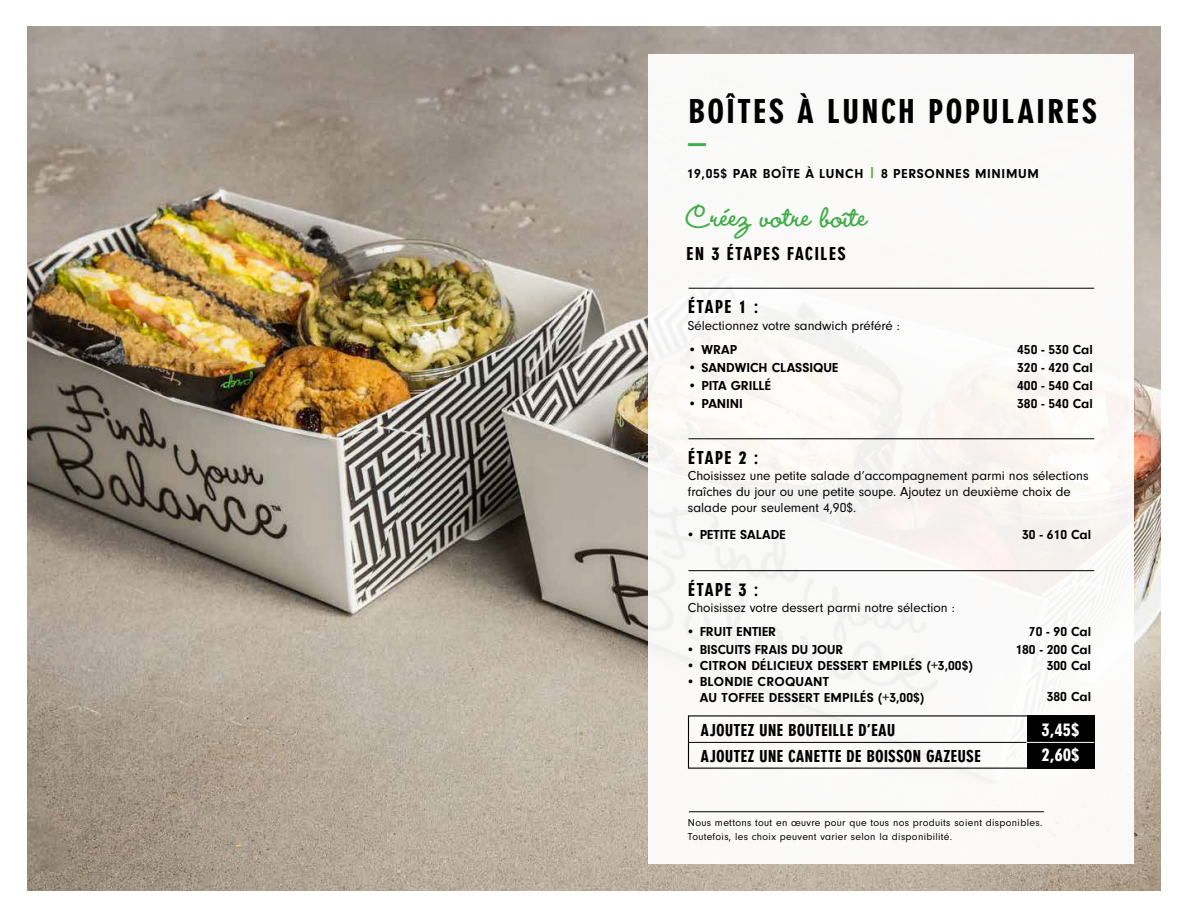
<style>
.page{position:relative;width:1188px;height:918px;background:#fff}
.page>*{position:absolute;margin:0;border:0;box-sizing:border-box;transform-origin:0 0}
.t1{font:700 37.5px "Wendy LP";color:#41ad49}
.t2{font:900 36px "Neuzeit Gro Ext";letter-spacing:.05em;color:#000}
.t3{font:900 36px "Neuzeit Gro Ext";color:#41ad49}
.t4{font:900 19.5px "Neuzeit Gro Ext";letter-spacing:.05em;color:#000}
.t5{font:900 19.5px/25.5px "Neuzeit Gro Ext";color:#fff}
.t6{font:900 18px/25.5px "Neuzeit Gro Ext";color:#000}
.t7{font:700 13.5px/16.2px "Neuzeit Gro";color:#000}
.t8{font:13.5px/16.2px "Neuzeit Gro";color:#000}
.t9{font:700 13.5px "Neuzeit Gro";letter-spacing:.05em;color:#000}
.t10{font:10.5px/13.5px "Neuzeit Gro";letter-spacing:.03em;color:#000}
.s1{color:#58b947}
</style>
<div class="page">
<img style="left:27px;top:26px;width:1134px;height:864px">
<div style="left:648px;top:54px;width:486px;height:810px;background:#fff"></div>
<hr style="left:688px;top:288px;width:406px;height:1px;background:#000">
<hr style="left:688px;top:438px;width:406px;height:1px;background:#000">
<hr style="left:688px;top:742px;width:339px;height:1px;background:#000">
<hr style="left:688px;top:570px;width:406px;height:1px;background:#000">
<div style="left:1027px;top:715px;width:68px;height:54px;background:#000"></div>
<hr style="left:689px;top:811px;width:355px;height:1px;background:#000">
<hr style="left:1027px;top:742px;width:67px;height:1px;background:#fff">
<h2 class="t2" style="left:688px;top:92px;width:411px">BOÎTES À LUNCH POPULAIRES</h2>
<h2 class="t3" style="left:688px;top:110px;width:19px">_</h2>
<p class="t9" style="left:687px;top:166px;width:354px">19,05$ PAR BOÎTE À LUNCH <span class="s1">|</span> 8 PERSONNES MINIMUM</p>
<h1 class="t1" style="left:686px;top:194px;width:182px">Créez votre boîte</h1>
<h3 class="t4" style="left:686px;top:243px;width:161px">EN 3 ÉTAPES FACILES</h3>
<h3 class="t4" style="left:688px;top:296px;width:72px">ÉTAPE 1 :</h3>
<p class="t8" style="left:688px;top:317px;width:213px">Sélectionnez votre sandwich préféré :</p>
<p class="t7" style="left:688px;top:342px;width:51px">• WRAP</p>
<p class="t7" style="left:1017px;top:342px;width:77px">450 - 530 Cal</p>
<p class="t7" style="left:688px;top:360px;width:152px">• SANDWICH CLASSIQUE</p>
<p class="t7" style="left:1017px;top:360px;width:77px">320 - 420 Cal</p>
<p class="t7" style="left:688px;top:378px;width:85px">• PITA GRILLÉ</p>
<p class="t7" style="left:1017px;top:378px;width:77px">400 - 540 Cal</p>
<p class="t7" style="left:688px;top:396px;width:57px">• PANINI</p>
<p class="t7" style="left:1017px;top:396px;width:77px">380 - 540 Cal</p>
<h3 class="t4" style="left:688px;top:447px;width:72px">ÉTAPE 2 :</h3>
<p class="t8" style="left:688px;top:468px;width:402px">Choisissez une petite salade d’accompagnement parmi nos sélections fraîches du jour ou une petite soupe. Ajoutez un deuxième choix de salade pour seulement 4,90$.</p>
<p class="t7" style="left:686px;top:526px;width:101px">• PETITE SALADE</p>
<p class="t7" style="left:1022px;top:526px;width:70px">30 - 610 Cal</p>
<h3 class="t4" style="left:688px;top:579px;width:72px">ÉTAPE 3 :</h3>
<p class="t8" style="left:688px;top:600px;width:269px">Choisissez votre dessert parmi notre sélection :</p>
<p class="t7" style="left:686px;top:624px;width:91px">• FRUIT ENTIER</p>
<p class="t7" style="left:1029px;top:624px;width:64px">70 - 90 Cal</p>
<p class="t7" style="left:686px;top:642px;width:159px">• BISCUITS FRAIS DU JOUR</p>
<p class="t7" style="left:1015px;top:642px;width:77px">180 - 200 Cal</p>
<p class="t7" style="left:686px;top:658px;width:288px">• CITRON DÉLICIEUX DESSERT EMPILÉS (+3,00$)</p>
<p class="t7" style="left:700px;top:674px;width:226px;text-indent:-14px">• BLONDIE CROQUANT<br>AU TOFFEE DESSERT EMPILÉS (+3,00$)</p>
<p class="t7" style="left:1047px;top:658px;width:46px">300 Cal</p>
<p class="t7" style="left:1047px;top:689px;width:46px">380 Cal</p>
<h3 class="t6" style="left:701px;top:718px;width:282px">AJOUTEZ UNE BOUTEILLE D’EAU<br>AJOUTEZ UNE CANETTE DE BOISSON GAZEUSE</h3>
<h3 class="t5" style="left:1041px;top:717px;width:40px">3,45$<br>2,60$</h3>
<p class="t10" style="left:688px;top:816px;width:356px">Nous mettons tout en œuvre pour que tous nos produits soient disponibles.<br>Toutefois, les choix peuvent varier selon la disponibilité.</p>
</div>
